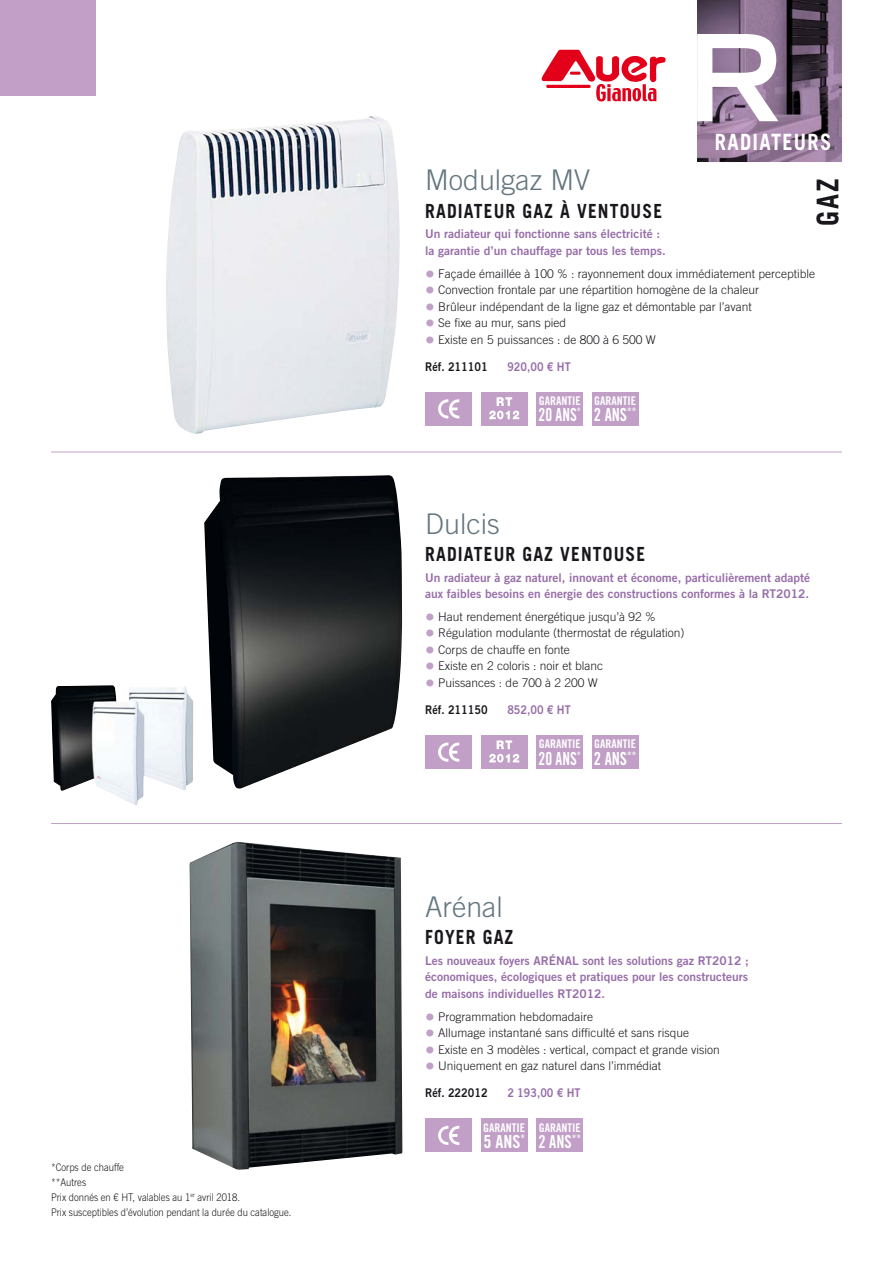
<style>
.page{position:relative;width:893px;height:1263px;background:#fff}
.page>*{position:absolute;margin:0;border:0;box-sizing:border-box;transform-origin:0 0}
.t1{font:700 30px "Trade Gothic LT Std";color:#1a171c;scale:.9 1}
.t2{font:300 28.5px "Trade Gothic LT Std";color:#64767f}
.t3{font:700 22.5px "Trade Gothic LT Std";letter-spacing:.065em;color:#fff;scale:.9 1}
.t4{font:700 19.5px "Trade Gothic LT Std";letter-spacing:.065em;color:#1a171c;scale:.9 1}
.t5{font:18px "Trade Gothic LT Std Bd Cn 20";color:#fff;scale:.9 1}
.t6{font:18px "Trade Gothic LT Std Bd Cn 20";color:#fff;scale:.85 1}
.t7{font:18px "Trade Gothic LT Std Bd Cn 20";color:#fff}
.t8{font:300 12px "Trade Gothic LT Std";color:#1a171c}
.t9{font:12px/16.5px "Trade Gothic LT Std Bd 2";color:#986ea9}
.t10{font:12px "Trade Gothic LT Std Bd Cn 20";color:#fff}
.t11{font:12px "Trade Gothic LT Std Bd 2";color:#1a171c;scale:.9 1}
.t12{font:12px "Trade Gothic LT Std Bd 2";color:#986ea9;scale:.9 1}
.t13{font:300 10.5px/15px "Trade Gothic LT Std";color:#1a171c;scale:.9 1}
.s1{font-size:19.5px;color:#c19fc7}
</style>
<div class="page">
<img style="left:166px;top:116px;width:234px;height:318px">
<svg style="left:697px;top:0;width:145px;height:162px"></svg>
<div style="left:425px;top:392px;width:47px;height:34px;background:#c19fc7"></div>
<svg style="left:438px;top:399px;width:21px;height:20px"></svg>
<div style="left:481px;top:392px;width:47px;height:34px;background:#c19fc7"></div>
<svg style="left:489px;top:397px;width:30px;height:22px"></svg>
<div style="left:536px;top:392px;width:47px;height:34px;background:#c19fc7"></div>
<div style="left:592px;top:392px;width:47px;height:34px;background:#c19fc7"></div>
<img style="left:51px;top:685px;width:142px;height:120px">
<img style="left:204px;top:475px;width:198px;height:314px">
<div style="left:425px;top:735px;width:47px;height:34px;background:#c19fc7"></div>
<svg style="left:438px;top:742px;width:21px;height:20px"></svg>
<div style="left:481px;top:735px;width:47px;height:34px;background:#c19fc7"></div>
<svg style="left:489px;top:740px;width:30px;height:23px"></svg>
<div style="left:536px;top:735px;width:47px;height:34px;background:#c19fc7"></div>
<div style="left:592px;top:735px;width:47px;height:34px;background:#c19fc7"></div>
<img style="left:189px;top:842px;width:213px;height:328px">
<div style="left:425px;top:1119px;width:47px;height:33px;background:#c19fc7"></div>
<svg style="left:438px;top:1126px;width:21px;height:19px"></svg>
<div style="left:481px;top:1119px;width:47px;height:33px;background:#c19fc7"></div>
<div style="left:536px;top:1119px;width:47px;height:33px;background:#c19fc7"></div>
<hr style="left:51px;top:452px;width:791px;height:1px;background:#c19fc7">
<hr style="left:51px;top:823px;width:791px;height:1px;background:#c19fc7">
<div style="left:0;top:0;width:96px;height:96px;background:#c19fc7"></div>
<svg style="left:542px;top:50px;width:123px;height:51px"></svg>
<p class="t13" style="left:51px;top:1161px;width:83px">*Corps de chauffe **Autres</p>
<p class="t13" style="left:51px;top:1191px;width:269px">Prix donnés en € HT, valables au 1<sup>er</sup> avril 2018.<br>Prix susceptibles d’évolution pendant la durée du catalogue.</p>
<h3 class="t3" style="left:715px;top:134px;width:131px">RADIATEURS</h3>
<h1 class="t1" style="left:817px;top:226px;width:54px;rotate:-90deg">GAZ</h1>
<h2 class="t2" style="left:425px;top:170px;width:166px">Modulgaz MV</h2>
<h3 class="t4" style="left:425px;top:204px;width:265px">RADIATEUR GAZ À VENTOUSE</h3>
<p class="t9" style="left:425px;top:227px;width:242px">Un radiateur qui fonctionne sans électricité : la garantie d’un chauffage par tous les temps.</p>
<p class="t8" style="left:425px;top:269px;width:391px"><span class="s1">•</span> Façade émaillée à 100 % : rayonnement doux immédiatement perceptible</p>
<p class="t8" style="left:425px;top:286px;width:335px"><span class="s1">•</span> Convection frontale par une répartition homogène de la chaleur</p>
<p class="t8" style="left:425px;top:302px;width:328px"><span class="s1">•</span> Brûleur indépendant de la ligne gaz et démontable par l’avant</p>
<p class="t8" style="left:425px;top:319px;width:142px"><span class="s1">•</span> Se fixe au mur, sans pied</p>
<p class="t8" style="left:425px;top:335px;width:232px"><span class="s1">•</span> Existe en 5 puissances : de 800 à 6 500 W</p>
<p class="t11" style="left:425px;top:362px;width:71px">Réf. 211101</p>
<p class="t12" style="left:507px;top:362px;width:72px">920,00 € HT</p>
<p class="t10" style="left:539px;top:394px;width:43px">GARANTIE</p>
<h3 class="t6" style="left:539px;top:405px;width:51px">20 ANS<sup>*</sup></h3>
<p class="t10" style="left:594px;top:394px;width:43px">GARANTIE</p>
<h3 class="t5" style="left:594px;top:405px;width:49px">2 ANS<sup>**</sup></h3>
<h2 class="t2" style="left:425px;top:513px;width:76px">Dulcis</h2>
<h3 class="t4" style="left:425px;top:547px;width:246px">RADIATEUR GAZ VENTOUSE</h3>
<p class="t9" style="left:425px;top:570px;width:386px">Un radiateur à gaz naturel, innovant et économe, particulièrement adapté aux faibles besoins en énergie des constructions conformes à la RT2012.</p>
<p class="t8" style="left:425px;top:612px;width:232px"><span class="s1">•</span> Haut rendement énergétique jusqu’à 92 %</p>
<p class="t8" style="left:425px;top:629px;width:261px"><span class="s1">•</span> Régulation modulante (thermostat de régulation)</p>
<p class="t8" style="left:425px;top:645px;width:146px"><span class="s1">•</span> Corps de chauffe en fonte</p>
<p class="t8" style="left:425px;top:662px;width:179px"><span class="s1">•</span> Existe en 2 coloris : noir et blanc</p>
<p class="t8" style="left:425px;top:678px;width:174px"><span class="s1">•</span> Puissances : de 700 à 2 200 W</p>
<p class="t11" style="left:425px;top:705px;width:71px">Réf. 211150</p>
<p class="t12" style="left:507px;top:705px;width:72px">852,00 € HT</p>
<p class="t10" style="left:539px;top:737px;width:43px">GARANTIE</p>
<h3 class="t6" style="left:539px;top:748px;width:51px">20 ANS<sup>*</sup></h3>
<p class="t10" style="left:594px;top:737px;width:43px">GARANTIE</p>
<h3 class="t5" style="left:594px;top:748px;width:49px">2 ANS<sup>**</sup></h3>
<h2 class="t2" style="left:425px;top:897px;width:79px">Arénal</h2>
<h3 class="t4" style="left:425px;top:930px;width:99px">FOYER GAZ</h3>
<p class="t9" style="left:425px;top:953px;width:325px;text-align:justify">Les nouveaux foyers ARÉNAL sont les solutions gaz RT2012 ; économiques, écologiques et pratiques pour les constructeurs de maisons individuelles RT2012.</p>
<p class="t8" style="left:425px;top:1012px;width:169px"><span class="s1">•</span> Programmation hebdomadaire</p>
<p class="t8" style="left:425px;top:1029px;width:265px"><span class="s1">•</span> Allumage instantané sans difficulté et sans risque</p>
<p class="t8" style="left:425px;top:1045px;width:296px"><span class="s1">•</span> Existe en 3 modèles : vertical, compact et grande vision</p>
<p class="t8" style="left:425px;top:1062px;width:237px"><span class="s1">•</span> Uniquement en gaz naturel dans l’immédiat</p>
<p class="t11" style="left:425px;top:1089px;width:71px">Réf. 222012</p>
<p class="t12" style="left:507px;top:1089px;width:83px">2 193,00 € HT</p>
<p class="t10" style="left:483px;top:1121px;width:43px">GARANTIE</p>
<h3 class="t7" style="left:483px;top:1131px;width:43px">5 ANS<sup>*</sup></h3>
<p class="t10" style="left:539px;top:1121px;width:43px">GARANTIE</p>
<h3 class="t5" style="left:538px;top:1131px;width:49px">2 ANS<sup>**</sup></h3>
</div>
